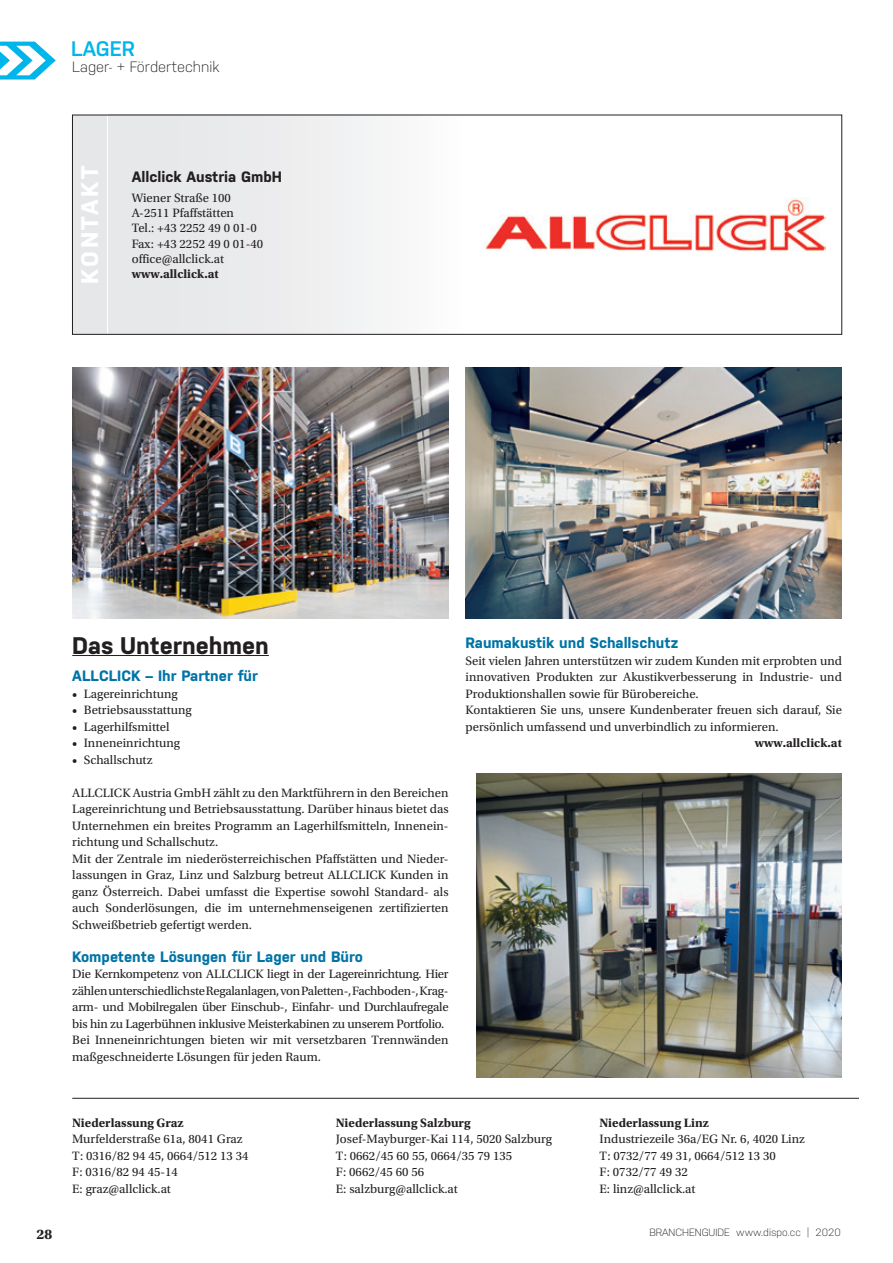
<style>
.page{position:relative;width:893px;height:1263px;background:#fff}
.page>*{position:absolute;margin:0;border:0;box-sizing:border-box;transform-origin:0 0}
.Titel{font:700 24px "Nudista";color:#231f20}
.Kontakt{font:700 24px "Nudista";letter-spacing:.105em;color:#fff}
.t1{font:600 21px "Nudista";color:#00b5e9}
.Zwischentitel{font:700 15px "Nudista";color:#0074a6}
.t2{font:300 15px "Nudista";color:#231f20}
.Firmenname{font:700 15px "Nudista";color:#231f20}
.t3{font:700 14.7px "Utopia Std";color:#231f20}
.Grundschrift{font:12.75px/16.5px "Utopia Std";color:#231f20;text-align:justify}
.Adresse{font:12.75px "Utopia Std";color:#231f20}
.Grundschrift-2{font:700 12.75px "Utopia Std";color:#231f20}
.Adresse_fett{font:700 12.75px "Utopia Std";color:#231f20}
.t4{font:300 10.5px "Nudista";color:#231f20}
</style>
<div class="page">
<svg style="left:0;top:42px;width:56px;height:38px"></svg>
<div style="left:108px;top:115px;width:358px;height:219px;background:linear-gradient(to right,#e3e4e5,#fafafb)"></div>
<div style="left:72px;top:115px;width:34px;height:219px;background:#e6e7e9"></div>
<img style="left:482px;top:198px;width:343px;height:53px">
<hr style="left:72px;top:655px;width:197px;height:1px;background:#231f20">
<img style="left:466px;top:367px;width:376px;height:252px">
<img style="left:72px;top:367px;width:377px;height:252px">
<img style="left:476px;top:774px;width:366px;height:303px">
<hr style="left:72px;top:1098px;width:787px;height:1px;background:#231f20">
<h2 class="t1" style="left:71px;top:34px;width:66px">LAGER</h2>
<p class="t2" style="left:72px;top:56px;width:148px">Lager- + Fördertechnik</p>
<p class="Kontakt" style="left:72px;top:284px;width:119px;rotate:-90deg">KONTAKT</p>
<p class="Firmenname" style="left:132px;top:166px;width:152px">Allclick Austria GmbH</p>
<p class="Adresse" style="left:132px;top:191px;width:101px">Wiener Straße 100</p>
<p class="Adresse" style="left:132px;top:206px;width:104px">A-2511 Pfaffstätten</p>
<p class="Adresse" style="left:132px;top:221px;width:127px">Tel.: +43 2252 49 0 01-0</p>
<p class="Adresse" style="left:132px;top:237px;width:133px">Fax: +43 2252 49 0 01-40</p>
<p class="Adresse" style="left:132px;top:252px;width:94px">office@allclick.at</p>
<p class="Adresse_fett" style="left:132px;top:267px;width:89px">www.allclick.at</p>
<p class="Titel" style="left:72px;top:627px;width:198px">Das Unternehmen</p>
<p class="Zwischentitel" style="left:72px;top:665px;width:187px">ALLCLICK – Ihr Partner für</p>
<p class="Grundschrift" style="left:72px;top:685px;width:107px">• Lagereinrichtung</p>
<p class="Grundschrift" style="left:72px;top:702px;width:121px">• Betriebsausstattung</p>
<p class="Grundschrift" style="left:72px;top:718px;width:99px">• Lagerhilfsmittel</p>
<p class="Grundschrift" style="left:72px;top:735px;width:109px">• Inneneinrichtung</p>
<p class="Grundschrift" style="left:72px;top:751px;width:82px">• Schallschutz</p>
<p class="Grundschrift" style="left:72px;top:784px;width:378px">ALLCLICK Austria GmbH zählt zu den Marktführern in den Bereichen Lagereinrichtung und Betriebsausstattung. Darüber hinaus bietet das Unternehmen ein breites Programm an Lagerhilfsmitteln, Innenein&shy;richtung und Schallschutz.</p>
<p class="Grundschrift" style="left:72px;top:850px;width:378px">Mit der Zentrale im niederösterreichischen Pfaffstätten und Nieder&shy;lassungen in Graz, Linz und Salzburg betreut ALLCLICK Kunden in ganz Österreich. Dabei umfasst die Expertise sowohl Standard- als auch Sonderlösungen, die im unternehmenseigenen zertifizierten Schweißbetrieb gefertigt werden.</p>
<p class="Zwischentitel" style="left:72px;top:945px;width:292px">Kompetente Lösungen für Lager und Büro</p>
<p class="Grundschrift" style="left:72px;top:966px;width:378px">Die Kernkompetenz von ALLCLICK liegt in der Lagereinrichtung. Hier zählen unterschiedlichste Regalanlagen, von Paletten-, Fachboden-, Krag&shy;arm- und Mobilregalen über Einschub-, Einfahr- und Durchlaufregale bis hin zu Lagerbühnen inklusive Meisterkabinen zu unserem Portfolio.</p>
<p class="Grundschrift" style="left:72px;top:1032px;width:378px">Bei Inneneinrichtungen bieten wir mit versetzbaren Trennwänden maßgeschneiderte Lösungen für jeden Raum.</p>
<p class="Zwischentitel" style="left:466px;top:632px;width:214px">Raumakustik und Schallschutz</p>
<p class="Grundschrift" style="left:466px;top:652px;width:378px">Seit vielen Jahren unterstützen wir zudem Kunden mit erprobten und innovativen Produkten zur Akustikverbesserung in Industrie- und Produktionshallen sowie für Bürobereiche.</p>
<p class="Grundschrift" style="left:466px;top:702px;width:378px">Kontaktieren Sie uns, unsere Kundenberater freuen sich darauf, Sie persönlich umfassend und unverbindlich zu informieren.</p>
<p class="Grundschrift-2" style="left:755px;top:735px;width:89px">www.allclick.at</p>
<p class="t3" style="left:37px;top:1225px;width:17px">28</p>
<p class="Grundschrift-2" style="left:72px;top:1115px;width:113px">Niederlassung Graz</p>
<p class="Grundschrift" style="left:72px;top:1131px;width:172px">Murfelderstraße 61a, 8041 Graz</p>
<p class="Grundschrift" style="left:72px;top:1147px;width:178px">T: 0316/82 94 45, 0664/512 13 34</p>
<p class="Grundschrift" style="left:72px;top:1164px;width:107px">F: 0316/82 94 45-14</p>
<p class="Grundschrift" style="left:72px;top:1180px;width:100px">E: graz@allclick.at</p>
<p class="Grundschrift-2" style="left:336px;top:1115px;width:136px">Niederlassung Salzburg</p>
<p class="Grundschrift" style="left:336px;top:1131px;width:218px">Josef-Mayburger-Kai 114, 5020 Salzburg</p>
<p class="Grundschrift" style="left:336px;top:1147px;width:178px">T: 0662/45 60 55, 0664/35 79 135</p>
<p class="Grundschrift" style="left:336px;top:1164px;width:90px">F: 0662/45 60 56</p>
<p class="Grundschrift" style="left:336px;top:1180px;width:123px">E: salzburg@allclick.at</p>
<p class="Grundschrift-2" style="left:600px;top:1115px;width:111px">Niederlassung Linz</p>
<p class="Grundschrift" style="left:600px;top:1131px;width:207px">Industriezeile 36a/EG Nr. 6, 4020 Linz</p>
<p class="Grundschrift" style="left:600px;top:1147px;width:178px">T: 0732/77 49 31, 0664/512 13 30</p>
<p class="Grundschrift" style="left:600px;top:1164px;width:90px">F: 0732/77 49 32</p>
<p class="Grundschrift" style="left:600px;top:1180px;width:97px">E: linz@allclick.at</p>
<p class="t4" style="left:649px;top:1225px;width:193px">BRANCHENGUIDE www.dispo.cc | 2020</p>
</div>
